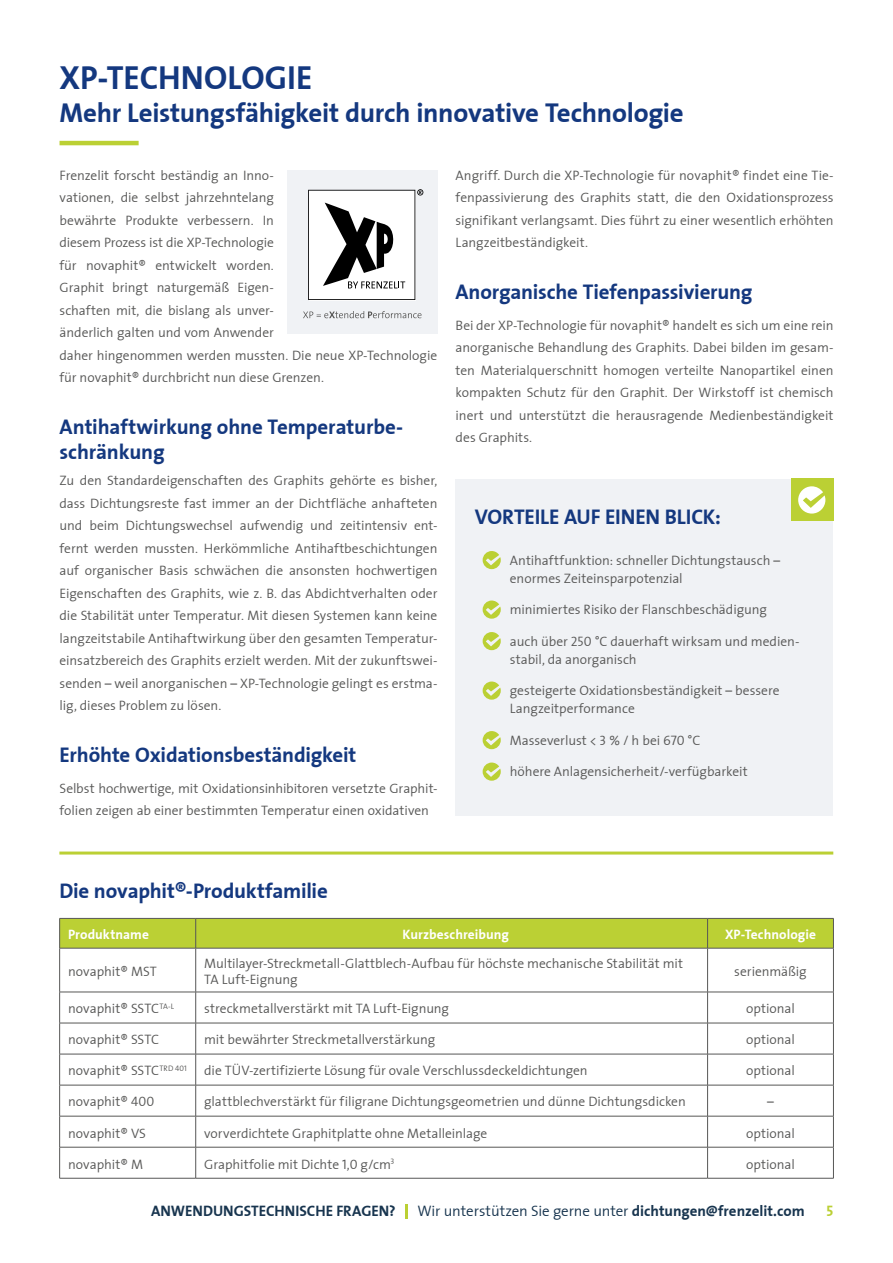
<style>
.page{position:relative;width:893px;height:1263px;background:#fff}
.page>*{position:absolute;margin:0;border:0;box-sizing:border-box;transform-origin:0 0}
.t1{font:33px "The Sans Bold PFZ Plain";color:#14387f}
.t2{font:27px "The Sans Bold PFZ Plain";letter-spacing:-.015em;color:#14387f}
.t3{font:21px/25.2px "The Sans Bold PFZ Plain";letter-spacing:-.01em;color:#14387f}
.t4{font:15px "The Sans Semi Light FZ Plain";letter-spacing:-.01em;color:#18354f}
.t5{font:15px "The Sans Bold PFZ Plain";color:#18354f}
.t6{font:15px "The Sans Bold PFZ Plain";color:#bbd034}
.t7{font:13.5px/22.5px "The Sans Semi Light FZ Plain";letter-spacing:-.005em;color:#575756}
.t8{font:13.5px "The Sans Bold PFZ Plain";letter-spacing:.005em;color:#fff}
.s1{font-family:"The Sans Bold PFZ Plain"}
</style>
<div class="page">
<div style="left:455px;top:479px;width:378px;height:336px;background:#eaedf1"></div>
<div style="left:791px;top:479px;width:42px;height:42px;background:#bbd034"></div>
<svg style="left:798px;top:486px;width:27px;height:28px"></svg>
<hr style="left:59px;top:851px;width:774px;height:3px;background:#bbd034">
<hr style="left:60px;top:141px;width:79px;height:4px;background:#bbd034">
<svg style="left:483px;top:551px;width:18px;height:18px"></svg>
<svg style="left:483px;top:632px;width:18px;height:18px"></svg>
<svg style="left:483px;top:600px;width:18px;height:19px"></svg>
<svg style="left:483px;top:731px;width:18px;height:18px"></svg>
<svg style="left:483px;top:681px;width:18px;height:19px"></svg>
<svg style="left:483px;top:762px;width:18px;height:19px"></svg>
<svg style="left:60px;top:949px;width:773px;height:229px"></svg>
<hr style="left:59px;top:948px;width:1px;height:44px;background:#575756">
<hr style="left:195px;top:948px;width:1px;height:44px;background:#575756">
<hr style="left:707px;top:948px;width:1px;height:44px;background:#575756">
<hr style="left:833px;top:948px;width:1px;height:44px;background:#575756">
<hr style="left:59px;top:992px;width:137px;height:1px;background:#575756">
<hr style="left:59px;top:992px;width:1px;height:31px;background:#575756">
<hr style="left:196px;top:992px;width:512px;height:1px;background:#575756">
<hr style="left:195px;top:992px;width:1px;height:31px;background:#575756">
<hr style="left:708px;top:992px;width:126px;height:1px;background:#575756">
<hr style="left:707px;top:992px;width:1px;height:31px;background:#575756">
<hr style="left:833px;top:992px;width:1px;height:31px;background:#575756">
<hr style="left:59px;top:1023px;width:137px;height:1px;background:#575756">
<hr style="left:59px;top:1023px;width:1px;height:31px;background:#575756">
<hr style="left:196px;top:1023px;width:512px;height:1px;background:#575756">
<hr style="left:195px;top:1023px;width:1px;height:31px;background:#575756">
<hr style="left:708px;top:1023px;width:126px;height:1px;background:#575756">
<hr style="left:707px;top:1023px;width:1px;height:31px;background:#575756">
<hr style="left:833px;top:1023px;width:1px;height:31px;background:#575756">
<hr style="left:59px;top:1054px;width:137px;height:1px;background:#575756">
<hr style="left:59px;top:1054px;width:1px;height:31px;background:#575756">
<hr style="left:196px;top:1054px;width:512px;height:1px;background:#575756">
<hr style="left:195px;top:1054px;width:1px;height:31px;background:#575756">
<hr style="left:708px;top:1054px;width:126px;height:1px;background:#575756">
<hr style="left:707px;top:1054px;width:1px;height:31px;background:#575756">
<hr style="left:833px;top:1054px;width:1px;height:31px;background:#575756">
<hr style="left:59px;top:1085px;width:137px;height:1px;background:#575756">
<hr style="left:59px;top:1085px;width:1px;height:31px;background:#575756">
<hr style="left:196px;top:1085px;width:512px;height:1px;background:#575756">
<hr style="left:195px;top:1085px;width:1px;height:31px;background:#575756">
<hr style="left:708px;top:1085px;width:126px;height:1px;background:#575756">
<hr style="left:707px;top:1085px;width:1px;height:31px;background:#575756">
<hr style="left:833px;top:1085px;width:1px;height:31px;background:#575756">
<hr style="left:59px;top:1116px;width:137px;height:1px;background:#575756">
<hr style="left:59px;top:1116px;width:1px;height:31px;background:#575756">
<hr style="left:196px;top:1116px;width:512px;height:1px;background:#575756">
<hr style="left:195px;top:1116px;width:1px;height:31px;background:#575756">
<hr style="left:708px;top:1116px;width:126px;height:1px;background:#575756">
<hr style="left:707px;top:1116px;width:1px;height:31px;background:#575756">
<hr style="left:833px;top:1116px;width:1px;height:31px;background:#575756">
<hr style="left:59px;top:1147px;width:137px;height:1px;background:#575756">
<hr style="left:59px;top:1147px;width:1px;height:31px;background:#575756">
<hr style="left:196px;top:1147px;width:512px;height:1px;background:#575756">
<hr style="left:195px;top:1147px;width:1px;height:31px;background:#575756">
<hr style="left:708px;top:1147px;width:126px;height:1px;background:#575756">
<hr style="left:707px;top:1147px;width:1px;height:31px;background:#575756">
<hr style="left:833px;top:1147px;width:1px;height:31px;background:#575756">
<hr style="left:59px;top:1178px;width:137px;height:1px;background:#575756">
<hr style="left:196px;top:1178px;width:512px;height:1px;background:#575756">
<hr style="left:708px;top:1178px;width:126px;height:1px;background:#575756">
<svg style="left:59px;top:918px;width:775px;height:30px;background:#b6ca35"></svg>
<hr style="left:59px;top:948px;width:137px;height:1px;background:#575756">
<hr style="left:196px;top:948px;width:512px;height:1px;background:#575756">
<hr style="left:708px;top:948px;width:126px;height:1px;background:#575756">
<div style="left:287px;top:170px;width:150px;height:164px;background:#eaedf1"></div>
<svg style="left:308px;top:189px;width:115px;height:111px;background:#c2c2c2"></svg>
<svg style="left:303px;top:311px;width:119px;height:7px"></svg>
<hr style="left:405px;top:1204px;width:3px;height:14px;background:#bbd034">
<h1 class="t1" style="left:60px;top:50px;width:254px">XP-TECHNOLOGIE</h1>
<h2 class="t2" style="left:60px;top:91px;width:626px">Mehr Leistungsfähigkeit durch innovative Technologie</h2>
<p class="t7" style="left:60px;top:164px;width:379px">Frenzelit forscht beständig an Inno-<br>vationen, die selbst jahrzehntelang<br>bewährte Produkte verbessern. In<br>diesem Prozess ist die XP-Technologie<br>für novaphit® entwickelt worden.<br>Graphit bringt naturgemäß Eigen-<br>schaften mit, die bislang als unver-<br>änderlich galten und vom Anwender<br>daher hingenommen werden mussten. Die neue XP-Technologie für novaphit® durchbricht nun diese Grenzen.</p>
<p class="t7" style="left:456px;top:164px;width:379px;text-align:justify">Angriff. Durch die XP-Technologie für novaphit® findet eine Tie&shy;fenpassivierung des Graphits statt, die den Oxidationsprozess signifikant verlangsamt. Dies führt zu einer wesentlich erhöhten Langzeitbeständigkeit.</p>
<h3 class="t3" style="left:455px;top:279px;width:299px">Anorganische Tiefenpassivierung</h3>
<p class="t7" style="left:456px;top:313px;width:379px;text-align:justify">Bei der XP-Technologie für novaphit® handelt es sich um eine rein anorganische Behandlung des Graphits. Dabei bilden im gesam&shy;ten Materialquerschnitt homogen verteilte Nanopartikel einen kompakten Schutz für den Graphit. Der Wirkstoff ist chemisch inert und unterstützt die herausragende Medienbeständigkeit des Graphits.</p>
<h3 class="t3" style="left:60px;top:414px;width:345px">Antihaftwirkung ohne Temperaturbe&shy;schränkung</h3>
<p class="t7" style="left:60px;top:469px;width:379px;text-align:justify">Zu den Standardeigenschaften des Graphits gehörte es bisher, dass Dichtungsreste fast immer an der Dichtfläche anhafteten und beim Dichtungswechsel aufwendig und zeitintensiv ent&shy;fernt werden mussten. Herkömmliche Antihaftbeschichtungen auf organischer Basis schwächen die ansonsten hochwertigen Eigenschaften des Graphits, wie z. B. das Abdichtverhalten oder die Stabilität unter Temperatur. Mit diesen Systemen kann keine langzeitstabile Antihaftwirkung über den gesamten Temperatur&shy;einsatzbereich des Graphits erzielt werden. Mit der zukunftswei&shy;senden – weil anorganischen – XP-Technologie gelingt es erstma&shy;lig, dieses Problem zu lösen.</p>
<h3 class="t3" style="left:60px;top:741px;width:298px">Erhöhte Oxidationsbeständigkeit</h3>
<p class="t7" style="left:60px;top:776px;width:379px">Selbst hochwertige, mit Oxidationsinhibitoren versetzte Graphit&shy;folien zeigen ab einer bestimmten Temperatur einen oxidativen</p>
<h3 class="t3" style="left:59px;top:877px;width:270px">Die novaphit®-Produktfamilie</h3>
<h3 class="t3" style="left:475px;top:504px;width:248px">VORTEILE AUF EINEN BLICK:</h3>
<p class="t7" style="left:510px;top:551px;width:272px;line-height:18px">Antihaftfunktion: schneller Dichtungstausch – enormes Zeiteinsparpotenzial</p>
<p class="t7" style="left:510px;top:598px;width:259px">minimiertes Risiko der Flanschbeschädigung</p>
<p class="t7" style="left:510px;top:632px;width:291px;line-height:18px">auch über 250 °C dauerhaft wirksam und medien&shy;stabil, da anorganisch</p>
<p class="t7" style="left:510px;top:681px;width:271px;line-height:18px">gesteigerte Oxidationsbeständigkeit – bessere<br>Langzeitperformance</p>
<p class="t7" style="left:510px;top:728px;width:192px">Masseverlust &lt; 3 % / h bei 670 °C</p>
<p class="t7" style="left:510px;top:760px;width:239px">höhere Anlagensicherheit/-verfügbarkeit</p>
<p class="t8" style="left:68px;top:923px;width:82px">Produktname</p>
<p class="t8" style="left:403px;top:923px;width:108px">Kurzbeschreibung</p>
<p class="t8" style="left:725px;top:923px;width:92px">XP-Technologie</p>
<p class="t7" style="left:68px;top:960px;width:90px">novaphit® MST</p>
<p class="t7" style="left:204px;top:955px;width:480px;line-height:16.2px">Multilayer-Streckmetall-Glattblech-Aufbau für höchste mechanische Stabilität mit<br>TA Luft-Eignung</p>
<p class="t7" style="left:734px;top:960px;width:74px">serienmäßig</p>
<p class="t7" style="left:68px;top:997px;width:108px">novaphit® SSTC<sup>TA-L</sup></p>
<p class="t7" style="left:204px;top:997px;width:246px">streckmetallverstärkt mit TA Luft-Eignung</p>
<p class="t7" style="left:746px;top:997px;width:50px">optional</p>
<p class="t7" style="left:68px;top:1028px;width:92px">novaphit® SSTC</p>
<p class="t7" style="left:204px;top:1028px;width:232px">mit bewährter Streckmetallverstärkung</p>
<p class="t7" style="left:746px;top:1028px;width:50px">optional</p>
<p class="t7" style="left:68px;top:1059px;width:120px">novaphit® SSTC<sup>TRD</sup> <sup>401</sup></p>
<p class="t7" style="left:204px;top:1059px;width:385px">die TÜV-zertifizierte Lösung für ovale Verschlussdeckeldichtungen</p>
<p class="t7" style="left:746px;top:1059px;width:50px">optional</p>
<p class="t7" style="left:68px;top:1090px;width:88px">novaphit® 400</p>
<p class="t7" style="left:204px;top:1090px;width:483px">glattblechverstärkt für filigrane Dichtungsgeometrien und dünne Dichtungsdicken</p>
<p class="t7" style="left:767px;top:1090px;width:8px">–</p>
<p class="t7" style="left:68px;top:1121px;width:79px">novaphit® VS</p>
<p class="t7" style="left:204px;top:1121px;width:285px">vorverdichtete Graphitplatte ohne Metalleinlage</p>
<p class="t7" style="left:746px;top:1121px;width:50px">optional</p>
<p class="t7" style="left:68px;top:1152px;width:76px">novaphit® M</p>
<p class="t7" style="left:204px;top:1152px;width:192px">Graphitfolie mit Dichte 1,0 g/cm<sup>3</sup></p>
<p class="t7" style="left:746px;top:1152px;width:50px">optional</p>
<p class="t5" style="left:151px;top:1198px;width:246px">ANWENDUNGSTECHNISCHE FRAGEN?</p>
<p class="t4" style="left:417px;top:1199px;width:389px">Wir unterstützen Sie gerne unter <span class="s1">dichtungen@frenzelit.com</span></p>
<p class="t6" style="left:826px;top:1198px;width:8px">5</p>
</div>
